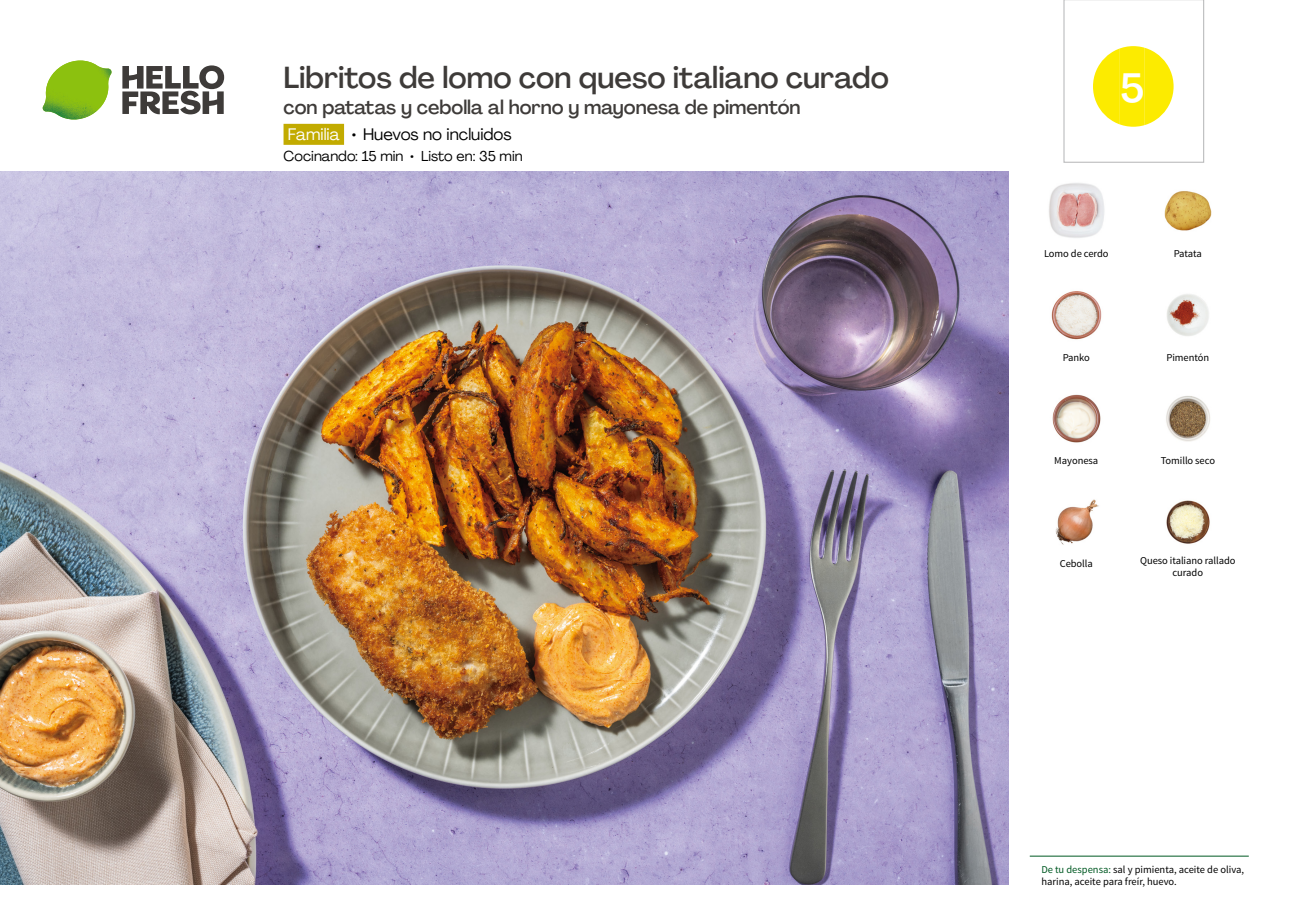
<style>
.page{position:relative;width:1289px;height:919px;background:#fff}
.page>*{position:absolute;margin:0;border:0;box-sizing:border-box;transform-origin:0 0}
.t1{font:500 40.5px "Agrandir";color:#fff}
.t2{font:500 30px "Agrandir";color:#3e3b39}
.t3{font:500 19.5px "Agrandir";color:#3e3b39}
.t4{font:16.5px "Agrandir";color:#000}
.t5{font:14.25px "Agrandir";color:#000}
.t6{font:10.5px/12px "Source Sans Pro";letter-spacing:-.005em;color:#000}
.s1{color:#fff}
.s2{color:#005923}
</style>
<div class="page">
<svg style="left:122px;top:65px;width:102px;height:49px"></svg>
<svg style="left:68px;top:60px;width:44px;height:60px"></svg>
<img style="left:92px;top:61px;width:16px;height:38px">
<img style="left:43px;top:61px;width:49px;height:58px">
<img style="left:0;top:172px;width:1008px;height:712px">
<div style="left:283px;top:124px;width:61px;height:21px;background:#c2ab00"></div>
<hr style="left:1029px;top:855px;width:219px;height:1px;background:#005923">
<img style="left:1049px;top:183px;width:55px;height:55px">
<img style="left:1164px;top:191px;width:48px;height:40px">
<img style="left:1167px;top:294px;width:42px;height:42px">
<img style="left:1051px;top:291px;width:51px;height:49px">
<img style="left:1166px;top:396px;width:44px;height:46px">
<img style="left:1052px;top:394px;width:49px;height:49px">
<img style="left:1166px;top:500px;width:44px;height:44px">
<img style="left:1055px;top:499px;width:44px;height:46px">
<svg style="left:1063px;top:0;width:141px;height:163px"></svg>
<h2 class="t2" style="left:283px;top:59px;width:607px">Libritos de lomo con queso italiano curado</h2>
<h3 class="t3" style="left:283px;top:95px;width:518px">con patatas y cebolla al horno y mayonesa de pimentón</h3>
<h3 class="t4" style="left:288px;top:124px;width:225px"><span class="s1">Familia</span> • Huevos no incluidos</h3>
<h3 class="t5" style="left:283px;top:147px;width:241px">Cocinando: 15 min • Listo en: 35 min</h3>
<h1 class="t1" style="left:1119px;top:63px;width:26px">5</h1>
<p class="t6" style="left:1044px;top:247px;width:66px">Lomo de cerdo</p>
<p class="t6" style="left:1173px;top:247px;width:30px">Patata</p>
<p class="t6" style="left:1062px;top:352px;width:29px">Panko</p>
<p class="t6" style="left:1166px;top:352px;width:44px">Pimentón</p>
<p class="t6" style="left:1054px;top:454px;width:45px">Mayonesa</p>
<p class="t6" style="left:1160px;top:454px;width:56px">Tomillo seco</p>
<p class="t6" style="left:1059px;top:558px;width:35px">Cebolla</p>
<p class="t6" style="left:1140px;top:554px;width:97px;text-align:center">Queso italiano rallado curado</p>
<p class="t6" style="left:1041px;top:863px;width:204px"><span class="s2">De tu despensa:</span> sal y pimienta, aceite de oliva, harina, aceite para freír, huevo.</p>
</div>
